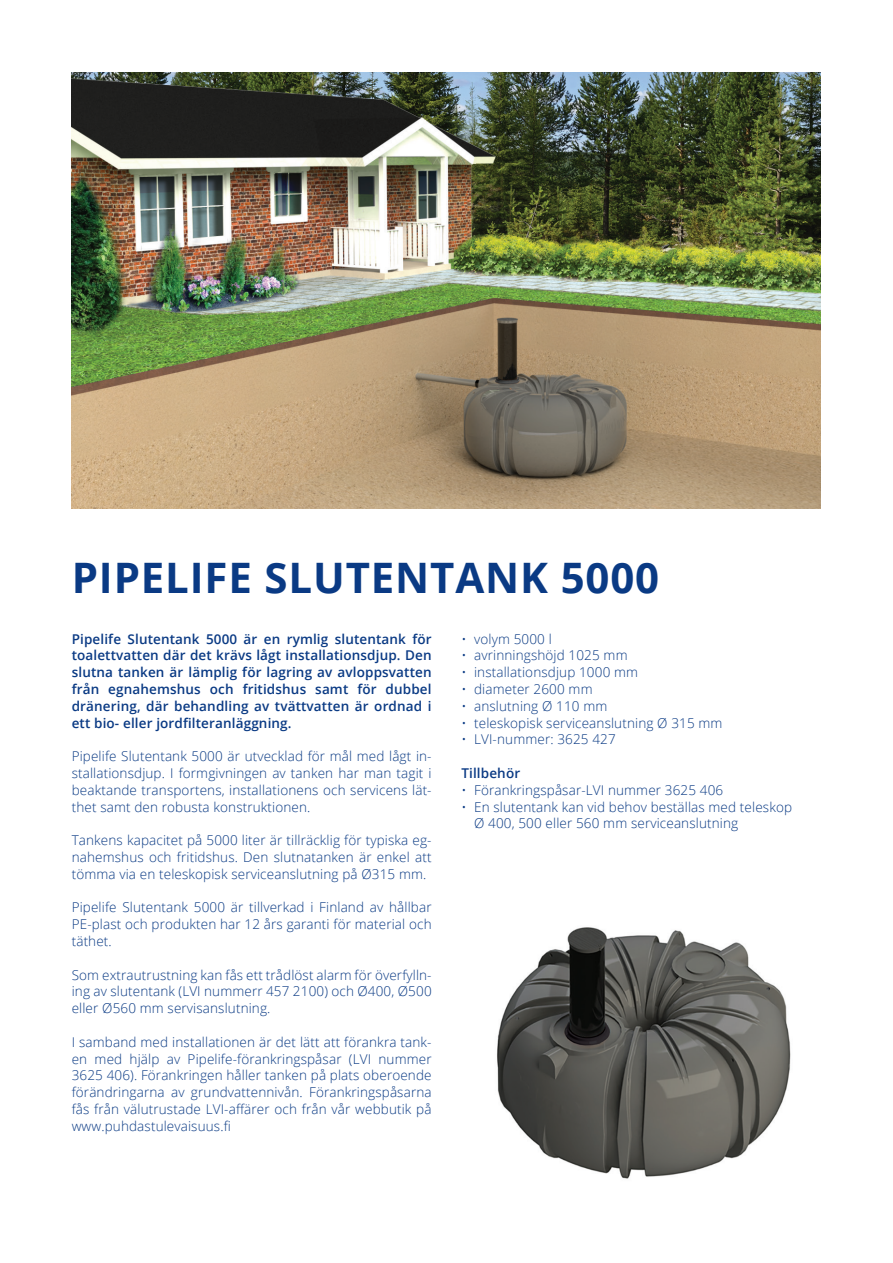
<style>
.page{position:relative;width:893px;height:1263px;background:#fff}
.page>*{position:absolute;margin:0;border:0;box-sizing:border-box;transform-origin:0 0}
.t1{font:700 42px "Open Sans";letter-spacing:.02em;color:#0a3a84}
.t2{font:300 13.5px/16.8px "Open Sans";letter-spacing:.01em;color:#0a3a84;text-align:justify}
.t3{font:600 13.5px/16.8px "Open Sans";letter-spacing:.01em;color:#0a3a84;text-align:justify}
</style>
<div class="page">
<img style="left:72px;top:72px;width:749px;height:436px">
<img style="left:497px;top:927px;width:294px;height:252px">
<p class="t1" style="left:72px;top:548px;width:589px">PIPELIFE SLUTENTANK 5000</p>
<p class="t3" style="left:72px;top:630px;width:361px">Pipelife Slutentank 5000 är en rymlig slutentank för toalettvatten där det krävs lågt installationsdjup. Den slutna tanken är lämplig för lagring av avloppsvatten från egnahemshus och fritidshus samt för dubbel dränering, där behandling av tvättvatten är ordnad i ett bio- eller jordfilteranläggning.</p>
<p class="t2" style="left:72px;top:747px;width:361px">Pipelife Slutentank 5000 är utvecklad för mål med lågt in&shy;stallationsdjup. I formgivningen av tanken har man tagit i beaktande transportens, installationens och servicens lät&shy;thet samt den robusta konstruktionen.</p>
<p class="t2" style="left:72px;top:831px;width:361px">Tankens kapacitet på 5000 liter är tillräcklig för typiska eg&shy;nahemshus och fritidshus. Den slutnatanken är enkel att tömma via en teleskopisk serviceanslutning på Ø315 mm.</p>
<p class="t2" style="left:72px;top:899px;width:361px">Pipelife Slutentank 5000 är tillverkad i Finland av hållbar PE-plast och produkten har 12 års garanti för material och täthet.</p>
<p class="t2" style="left:72px;top:966px;width:361px">Som extrautrustning kan fås ett trådlöst alarm för överfylln&shy;ing av slutentank (LVI nummerr 457 2100) och Ø400, Ø500 eller Ø560 mm servisanslutning.</p>
<p class="t2" style="left:72px;top:1033px;width:361px">I samband med installationen är det lätt att förankra tank&shy;en med hjälp av Pipelife-förankringspåsar (LVI nummer 3625 406). Förankringen håller tanken på plats oberoende förändringarna av grundvattennivån. Förankringspåsarna fås från välutrustade LVI-affärer och från vår webbutik på www.puhdastulevaisuus.fi</p>
<p class="t2" style="left:461px;top:630px;width:92px">• volym 5000 l</p>
<p class="t2" style="left:461px;top:647px;width:168px">• avrinningshöjd 1025 mm</p>
<p class="t2" style="left:461px;top:663px;width:178px">• installationsdjup 1000 mm</p>
<p class="t2" style="left:461px;top:680px;width:133px">• diameter 2600 mm</p>
<p class="t2" style="left:461px;top:697px;width:147px">• anslutning Ø 110 mm</p>
<p class="t2" style="left:461px;top:714px;width:263px">• teleskopisk serviceanslutning Ø 315 mm</p>
<p class="t2" style="left:461px;top:731px;width:156px">• LVI-nummer: 3625 427</p>
<p class="t3" style="left:461px;top:764px;width:60px">Tillbehör</p>
<p class="t2" style="left:461px;top:781px;width:263px">• Förankringspåsar-LVI nummer 3625 406</p>
<p class="t2" style="left:474px;top:798px;width:319px;text-indent:-13px">• En slutentank kan vid behov beställas med teleskop<br>Ø 400, 500 eller 560 mm serviceanslutning</p>
</div>
